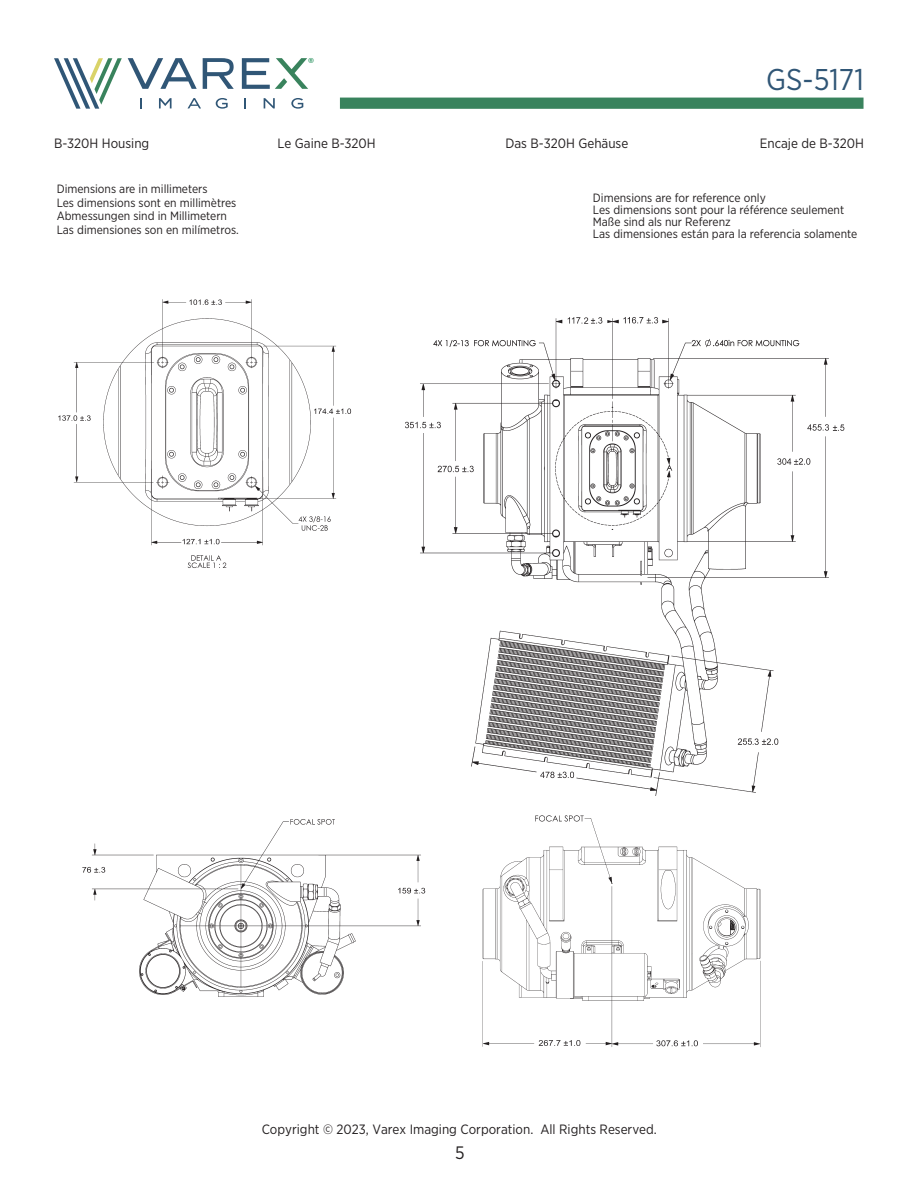
<style>
.page{position:relative;width:918px;height:1188px;background:#fff}
.page>*{position:absolute;margin:0;border:0;box-sizing:border-box;transform-origin:0 0}
.t1{font:30px "Gotham Narrow";color:#305676}
.t2{font:18px "Gotham Narrow";color:#231f20}
.t3{font:13.5px "Gotham Narrow";color:#231f20}
.t4{font:12px "Gotham Narrow";color:#231f20}
.t5{font:11.7px "Neutraface Text Book Alt";color:#0a8348}
</style>
<div class="page">
<div style="left:340px;top:98px;width:524px;height:11px;background:#39835d"></div>
<svg style="left:54px;top:58px;width:68px;height:51px"></svg>
<svg style="left:140px;top:98px;width:2px;height:10px"></svg>
<svg style="left:159px;top:98px;width:13px;height:10px"></svg>
<svg style="left:188px;top:98px;width:13px;height:10px"></svg>
<svg style="left:216px;top:98px;width:12px;height:11px"></svg>
<svg style="left:264px;top:98px;width:11px;height:10px"></svg>
<svg style="left:291px;top:98px;width:12px;height:11px"></svg>
<svg style="left:128px;top:58px;width:180px;height:31px"></svg>
<img style="left:58px;top:299px;width:294px;height:269px">
<img style="left:82px;top:819px;width:344px;height:178px">
<img style="left:482px;top:815px;width:278px;height:232px">
<img style="left:405px;top:317px;width:440px;height:479px">
<p class="t5" style="left:308px;top:54px;width:7px">®</p>
<h1 class="t1" style="left:766px;top:61px;width:99px">GS-5171</h1>
<p class="t3" style="left:54px;top:134px;width:97px">B-320H Housing</p>
<p class="t3" style="left:278px;top:134px;width:100px">Le Gaine B-320H</p>
<p class="t3" style="left:506px;top:134px;width:124px">Das B-320H Gehäuse</p>
<p class="t3" style="left:760px;top:134px;width:106px">Encaje de B-320H</p>
<p class="t4" style="left:57px;top:181px;width:152px">Dimensions are in millimeters</p>
<p class="t4" style="left:57px;top:195px;width:181px">Les dimensions sont en millimètres</p>
<p class="t4" style="left:57px;top:208px;width:172px">Abmessungen sind in Millimetern</p>
<p class="t4" style="left:57px;top:222px;width:184px">Las dimensiones son en milímetros.</p>
<p class="t4" style="left:593px;top:190px;width:174px">Dimensions are for reference only</p>
<p class="t4" style="left:593px;top:202px;width:253px">Les dimensions sont pour la référence seulement</p>
<p class="t4" style="left:593px;top:214px;width:139px">Maße sind als nur Referenz</p>
<p class="t4" style="left:593px;top:226px;width:266px">Las dimensiones están para la referencia solamente</p>
<p class="t3" style="left:262px;top:1121px;width:397px">Copyright © 2023, Varex Imaging Corporation. All Rights Reserved.</p>
<h2 class="t2" style="left:455px;top:1142px;width:11px">5</h2>
</div>
